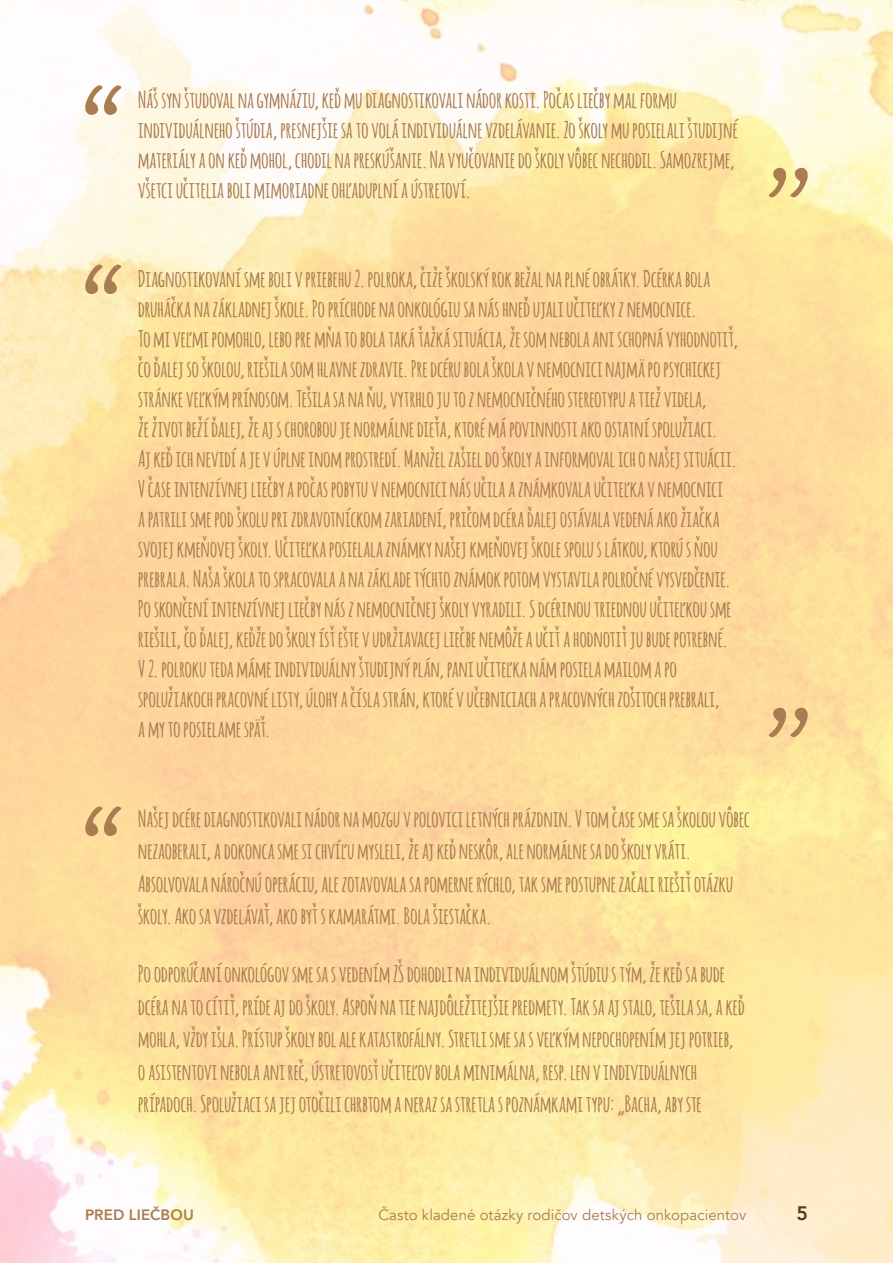
<style>
.page{position:relative;width:893px;height:1263px;background:#fff}
.page>*{position:absolute;margin:0;border:0;box-sizing:border-box;transform-origin:0 0}
.t1{font:700 22.5px/30px "Amatic";letter-spacing:.01em;color:#a97c51}
.t2{font:800 19.5px "Avenir";color:#5f3916}
.t3{font:15px "Avenir";letter-spacing:.005em;color:#a97c51}
.t4{font:800 15px "Avenir";letter-spacing:.005em;color:#a97c51}
</style>
<div class="page">
<svg style="left:769px;top:708px;width:39px;height:29px"></svg>
<svg style="left:85px;top:264px;width:36px;height:30px"></svg>
<svg style="left:85px;top:806px;width:36px;height:30px"></svg>
<svg style="left:769px;top:168px;width:39px;height:29px"></svg>
<svg style="left:85px;top:85px;width:36px;height:30px"></svg>
<p class="t1" style="left:138px;top:83px;width:601px">Náš syn študoval nagymnáziu, keď mudiagnostikovali nádor kosti. Počas liečby mal formu individuálneho štúdia, presnejšie satovolá individuálne vzdelávanie. Zoškoly muposielali študijné materiály aon keď mohol, chodil napreskúšanie. Navyučovanie doškoly vôbec nechodil. Samozrejme, všetci učitelia boli mimoriadne ohľaduplní aústretoví.</p>
<p class="t1" style="left:138px;top:263px;width:601px">Diagnostikovaní sme boli vpriebehu 2. polroka, čiže školský rok bežal naplné obrátky. Dcérka bola druháčka nazákladnej škole. Popríchode naonkológiu sa nás hneď ujali učiteľky z nemocnice.<br>To miveľmi pomohlo, lebo pre mňa tobola taká ťažká situácia, že som nebola ani schopná vyhodnotiť, čoďalej soškolou, riešila som hlavne zdravie. Pre dcéru bola škola v nemocnici najmä popsychickej stránke veľkým prínosom. Tešila sa na ňu, vytrhlo jutoz nemocničného stereotypu atiež videla,<br>že život beží ďalej, žeaj s chorobou je normálne dieťa, ktoré mápovinnosti ako ostatní spolužiaci.<br>Ajkeď ich nevidí ajevúplne inom prostredí. Manžel zašiel doškoly ainformoval ich o našej situácii.<br>Včase intenzívnej liečby apočas pobytu v nemocnici nás učila aznámkovala učiteľka v nemocnici apatrili sme pod školu pri zdravotníckom zariadení, pričom dcéra ďalej ostávala vedená ako žiačka svojej kmeňovej školy. Učiteľka posielala známky našej kmeňovej škole spolu s látkou, ktorú s ňou prebrala. Naša škola tospracovala a nazáklade týchto známok potom vystavila polročné vysvedčenie.<br>Poskončení intenzívnej liečby nás z nemocničnej školy vyradili. Sdcérinou triednou učiteľkou sme riešili, čoďalej, keďže doškoly ísť ešte vudržiavacej liečbe nemôže aučiť ahodnotiť jubude potrebné.<br>V2. polroku teda máme individuálny študijný plán, pani učiteľka nám posiela mailom a po spolužiakoch pracovné listy, úlohy ačísla strán, ktoré vučebniciach apracovných zošitoch prebrali,<br>a my toposielame späť.</p>
<p class="t1" style="left:138px;top:801px;width:613px;line-height:32.5px">Našej dcére diagnostikovali nádor na mozgu vpolovici letných prázdnin. Vtom čase sme saškolou vôbec nezaoberali, adokonca sme si chvíľu mysleli, žeajkeď neskôr, ale normálne sadoškoly vráti.<br>Absolvovala náročnú operáciu, ale zotavovala sapomerne rýchlo, tak sme postupne začali riešiť otázku školy. Ako savzdelávať, ako byť skamarátmi. Bola šiestačka.</p>
<p class="t1" style="left:138px;top:957px;width:608px;line-height:32.5px">Poodporúčaní onkológov sme sasvedením ZŠdohodli naindividuálnom štúdiu s tým, žekeď sabude dcéra natocítiť, príde ajdoškoly. Aspoň natie najdôležitejšie predmety. Tak saaj stalo, tešila sa,akeď mohla, vždy išla. Prístup školy bol ale katastrofálny. Stretli sme sasveľkým nepochopením jej potrieb, oasistentovi nebola ani reč, ústretovosť učiteľov bola minimálna, resp. len vindividuálnych prípadoch. Spolužiaci sajej otočili chrbtom a neraz sastretla s poznámkami typu: „Bacha, aby ste</p>
<p class="t4" style="left:85px;top:1203px;width:110px">PRED LIEČBOU</p>
<p class="t3" style="left:378px;top:1206px;width:369px">Často kladené otázky rodičov detských onkopacientov</p>
<p class="t2" style="left:796px;top:1198px;width:13px">5</p>
</div>
